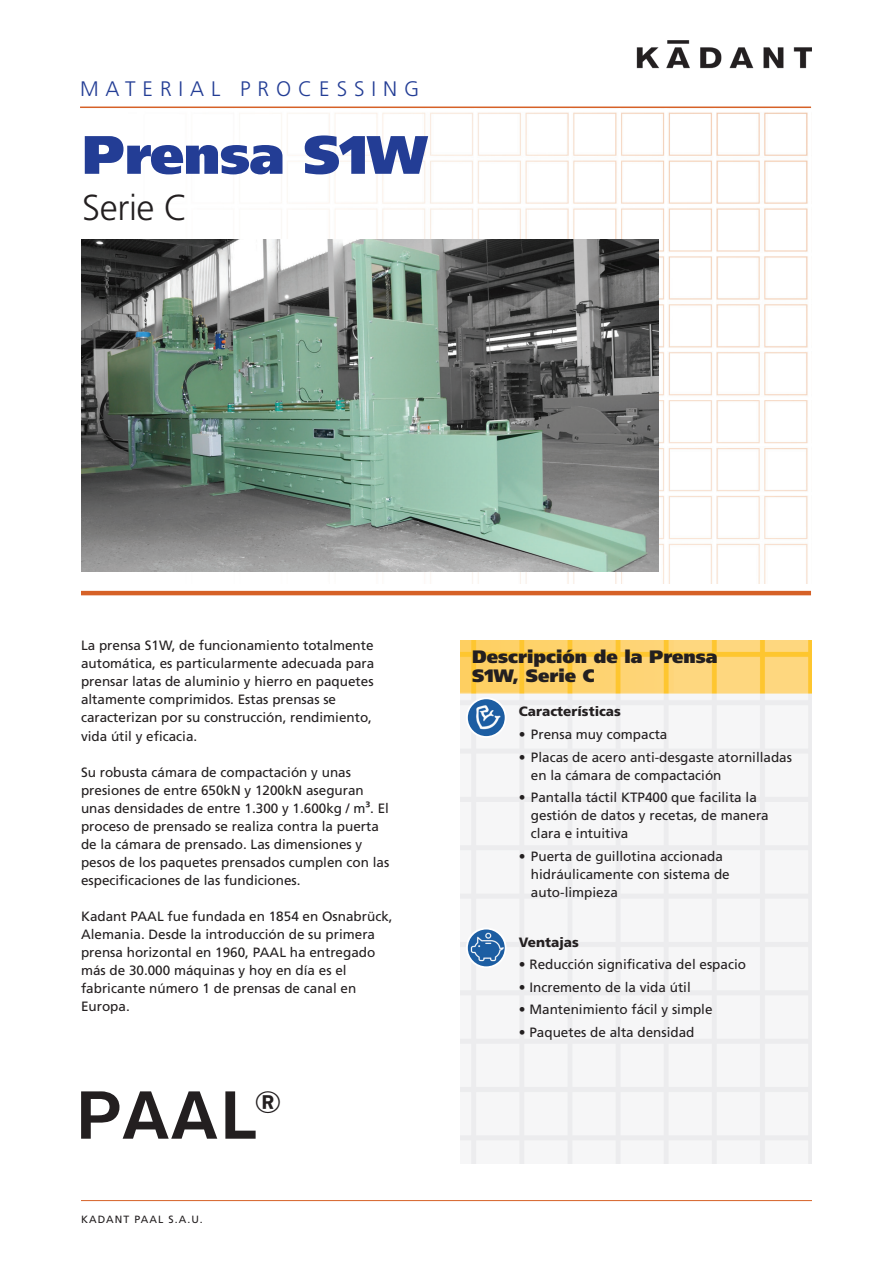
<style>
.page{position:relative;width:893px;height:1263px;background:#fff}
.page>*{position:absolute;margin:0;border:0;box-sizing:border-box;transform-origin:0 0}
.t1{font:500 67.05px "Akzidenz Grotesk BQ";color:#231f20;scale:1.09 1}
.KADANT_BROCHURE_TITLE_1_Front_Page_Mainl{font:900 54px "Frutiger LT Pro";letter-spacing:-.01em;color:#233d95}
.KADANT_BROCHURE_HEADER_INTRO_MESSAGE{font:300 36px "Frutiger LT Pro";letter-spacing:-.01em;color:#231f20}
.KADANT_BROCHURE_UNIT_NAME{font:300 21px "Frutiger LT Pro";letter-spacing:.33em;color:#233d95}
.KADANT_BROCHURE_HEADER_SIDE_BAR{font:900 18px "Frutiger LT Pro";color:#231f20}
.KADANT_BROCHURE_BODY_COPY{font:13.5px/18px "Frutiger LT Pro";color:#231f20}
.KADANT_BROCHURE_BULLETS{font:13.5px "Frutiger LT Pro";color:#231f20}
.KADANT_BROCHURE_BULLETS_BLACK{font:900 13.5px "Frutiger LT Pro";color:#231f20}
.KADANT_BROCHURE_BOILERPLATE_COMPANY_NAME{font:10.5px "Frutiger LT Pro";letter-spacing:.1em;color:#231f20}
</style>
<div class="page">
<img style="left:272px;top:108px;width:536px;height:476px">
<hr style="left:80px;top:107px;width:731px;height:1px;background:#d66127">
<hr style="left:81px;top:1200px;width:731px;height:1px;background:#d66127">
<hr style="left:81px;top:591px;width:730px;height:4px;background:#d66127">
<img style="left:636px;top:40px;width:176px;height:28px">
<img style="left:81px;top:239px;width:577px;height:333px">
<img style="left:460px;top:640px;width:352px;height:524px">
<img style="left:467px;top:698px;width:39px;height:39px;border-radius:19px">
<div style="left:466px;top:697px;width:41px;height:41px;border:2px solid #fff;border-radius:50%"></div>
<img style="left:467px;top:928px;width:39px;height:39px;border-radius:19px">
<div style="left:466px;top:928px;width:41px;height:40px;border:2px solid #fff;border-radius:50%"></div>
<p class="KADANT_BROCHURE_UNIT_NAME" style="left:80px;top:77px;width:341px">MATERIAL PROCESSING</p>
<p class="KADANT_BROCHURE_TITLE_1_Front_Page_Mainl" style="left:82px;top:122px;width:347px">Prensa S1W</p>
<p class="KADANT_BROCHURE_HEADER_INTRO_MESSAGE" style="left:82px;top:187px;width:107px">Serie C</p>
<p class="KADANT_BROCHURE_BODY_COPY" style="left:81px;top:637px;width:295px">La prensa S1W, de funcionamiento totalmente automática, es particularmente adecuada para prensar latas de aluminio y hierro en paquetes altamente comprimidos. Estas prensas se caracterizan por su construcción, rendimiento, vida útil y eficacia.</p>
<p class="KADANT_BROCHURE_BODY_COPY" style="left:81px;top:763px;width:310px">Su robusta cámara de compactación y unas presiones de entre 650kN y 1200kN aseguran unas densidades de entre 1.300 y 1.600kg / m³. El proceso de prensado se realiza contra la puerta de la cámara de prensado. Las dimensiones y pesos de los paquetes prensados cumplen con las especificaciones de las fundiciones.</p>
<p class="KADANT_BROCHURE_BODY_COPY" style="left:81px;top:907px;width:313px">Kadant PAAL fue fundada en 1854 en Osnabrück, Alemania. Desde la introducción de su primera prensa horizontal en 1960, PAAL ha entregado más de 30.000 máquinas y hoy en día es el fabricante número 1 de prensas de canal en Europa.</p>
<p class="t1" style="left:75px;top:1074px;width:191px">PAAL<sup>®</sup></p>
<p class="KADANT_BROCHURE_BOILERPLATE_COMPANY_NAME" style="left:81px;top:1213px;width:123px">KADANT PAAL S.A.U.</p>
<p class="KADANT_BROCHURE_HEADER_SIDE_BAR" style="left:472px;top:645px;width:247px">Descripción de la Prensa</p>
<p class="KADANT_BROCHURE_HEADER_SIDE_BAR" style="left:472px;top:665px;width:124px">S1W, Serie C</p>
<p class="KADANT_BROCHURE_BULLETS_BLACK" style="left:519px;top:704px;width:103px">Características</p>
<p class="KADANT_BROCHURE_BODY_COPY" style="left:519px;top:725px;width:150px">• Prensa muy compacta</p>
<p class="KADANT_BROCHURE_BODY_COPY" style="left:531px;top:748px;width:263px;text-indent:-12px">• Placas de acero anti-desgaste atornilladas en la cámara de compactación</p>
<p class="KADANT_BROCHURE_BODY_COPY" style="left:531px;top:788px;width:239px;text-indent:-12px">• Pantalla táctil KTP400 que facilita la gestión de datos y recetas, de manera clara e intuitiva</p>
<p class="KADANT_BROCHURE_BODY_COPY" style="left:531px;top:847px;width:200px;text-indent:-12px">• Puerta de guillotina accionada hidráulicamente con sistema de auto-limpieza</p>
<p class="KADANT_BROCHURE_BULLETS_BLACK" style="left:519px;top:934px;width:62px">Ventajas</p>
<p class="KADANT_BROCHURE_BULLETS" style="left:519px;top:957px;width:229px">• Reducción significativa del espacio</p>
<p class="KADANT_BROCHURE_BULLETS" style="left:519px;top:979px;width:173px">• Incremento de la vida útil</p>
<p class="KADANT_BROCHURE_BULLETS" style="left:519px;top:1002px;width:195px">• Mantenimiento fácil y simple</p>
<p class="KADANT_BROCHURE_BULLETS" style="left:519px;top:1024px;width:177px">• Paquetes de alta densidad</p>
</div>
